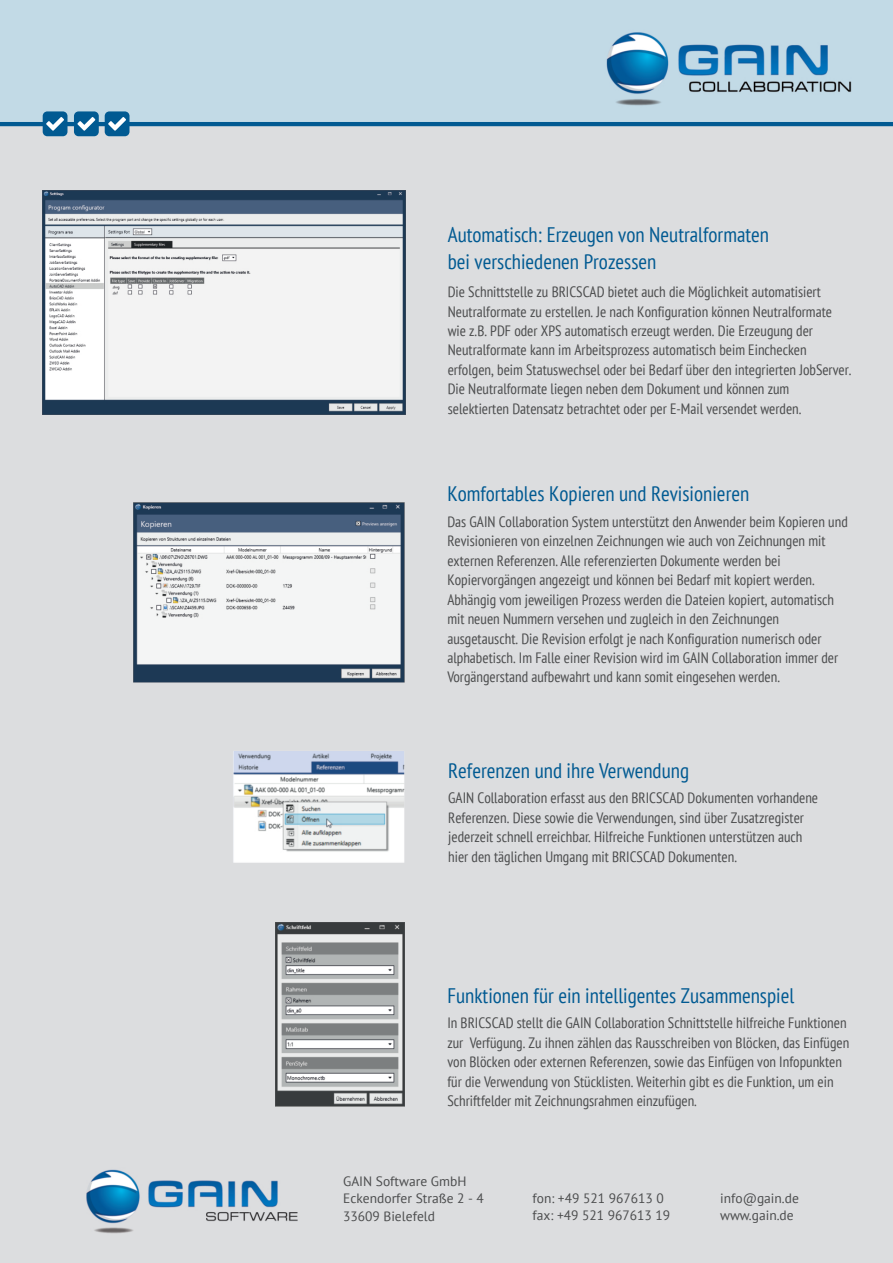
<style>
.page{position:relative;width:893px;height:1263px;background:#fff}
.page>*{position:absolute;margin:0;border:0;box-sizing:border-box;transform-origin:0 0}
.t1{font:condensed 21px/27.2px "PT Sans";color:#015a92}
.t2{font:condensed 15px/19.5px "PT Sans";color:#4b4c4d}
.t3{font:13.5px/17.5px "PT Sans";color:#4b4c4d}
</style>
<div class="page">
<img style="left:0;top:0;width:893px;height:1263px">
<hr style="left:0;top:122px;width:893px;height:4px;background:#015a92">
<svg style="left:43px;top:111px;width:24px;height:25px"></svg>
<svg style="left:74px;top:111px;width:25px;height:25px"></svg>
<svg style="left:105px;top:111px;width:25px;height:25px"></svg>
<img style="left:43px;top:191px;width:362px;height:223px">
<img style="left:133px;top:503px;width:272px;height:360px">
<img style="left:275px;top:923px;width:129px;height:183px">
<h1 class="t1" style="left:448px;top:222px;width:323px">Automatisch: Erzeugen von Neutralformaten bei verschiedenen Prozessen</h1>
<p class="t2" style="left:448px;top:283px;width:405px">Die Schnittstelle zu BRICSCAD bietet auch die Möglichkeit automatisiert Neutralformate zu erstellen. Je nach Konfiguration können Neutralformate wie z.B. PDF oder XPS automatisch erzeugt werden. Die Erzeugung der Neutralformate kann im Arbeitsprozess automatisch beim Einchecken erfolgen, beim Statuswechsel oder bei Bedarf über den integrierten JobServer.<br>Die Neutralformate liegen neben dem Dokument und können zum selektierten Datensatz betrachtet oder per E-Mail versendet werden.</p>
<h1 class="t1" style="left:447px;top:482px;width:303px">Komfortables Kopieren und Revisionieren</h1>
<p class="t2" style="left:447px;top:513px;width:402px">Das GAIN Collaboration System unterstützt den Anwender beim Kopieren und Revisionieren von einzelnen Zeichnungen wie auch von Zeichnungen mit externen Referenzen. Alle referenzierten Dokumente werden bei Kopiervorgängen angezeigt und können bei Bedarf mit kopiert werden.<br>Abhängig vom jeweiligen Prozess werden die Dateien kopiert, automatisch mit neuen Nummern versehen und zugleich in den Zeichnungen ausgetauscht. Die Revision erfolgt je nach Konfiguration numerisch oder alphabetisch. Im Falle einer Revision wird im GAIN Collaboration immer der Vorgängerstand aufbewahrt und kann somit eingesehen werden.</p>
<h1 class="t1" style="left:448px;top:759px;width:242px">Referenzen und ihre Verwendung</h1>
<p class="t2" style="left:448px;top:790px;width:371px">GAIN Collaboration erfasst aus den BRICSCAD Dokumenten vorhandene Referenzen. Diese sowie die Verwendungen, sind über Zusatzregister jederzeit schnell erreichbar. Hilfreiche Funktionen unterstützen auch hier den täglichen Umgang mit BRICSCAD Dokumenten.</p>
<h1 class="t1" style="left:447px;top:983px;width:348px">Funktionen für ein intelligentes Zusammenspiel</h1>
<p class="t2" style="left:447px;top:1014px;width:403px">In BRICSCAD stellt die GAIN Collaboration Schnittstelle hilfreiche Funktionen zur Verfügung. Zu ihnen zählen das Rausschreiben von Blöcken, das Einfügen von Blöcken oder externen Referenzen, sowie das Einfügen von Infopunkten für die Verwendung von Stücklisten. Weiterhin gibt es die Funktion, um ein Schriftfelder mit Zeichnungsrahmen einzufügen.</p>
<p class="t3" style="left:343px;top:1173px;width:142px">GAIN Software GmbH<br>Eckendorfer Straße 2 - 4<br>33609 Bielefeld</p>
<p class="t3" style="left:532px;top:1190px;width:139px">fon: +49 521 967613 0 fax: +49 521 967613 19</p>
<p class="t3" style="left:720px;top:1190px;width:80px">info@gain.de www.gain.de</p>
</div>
